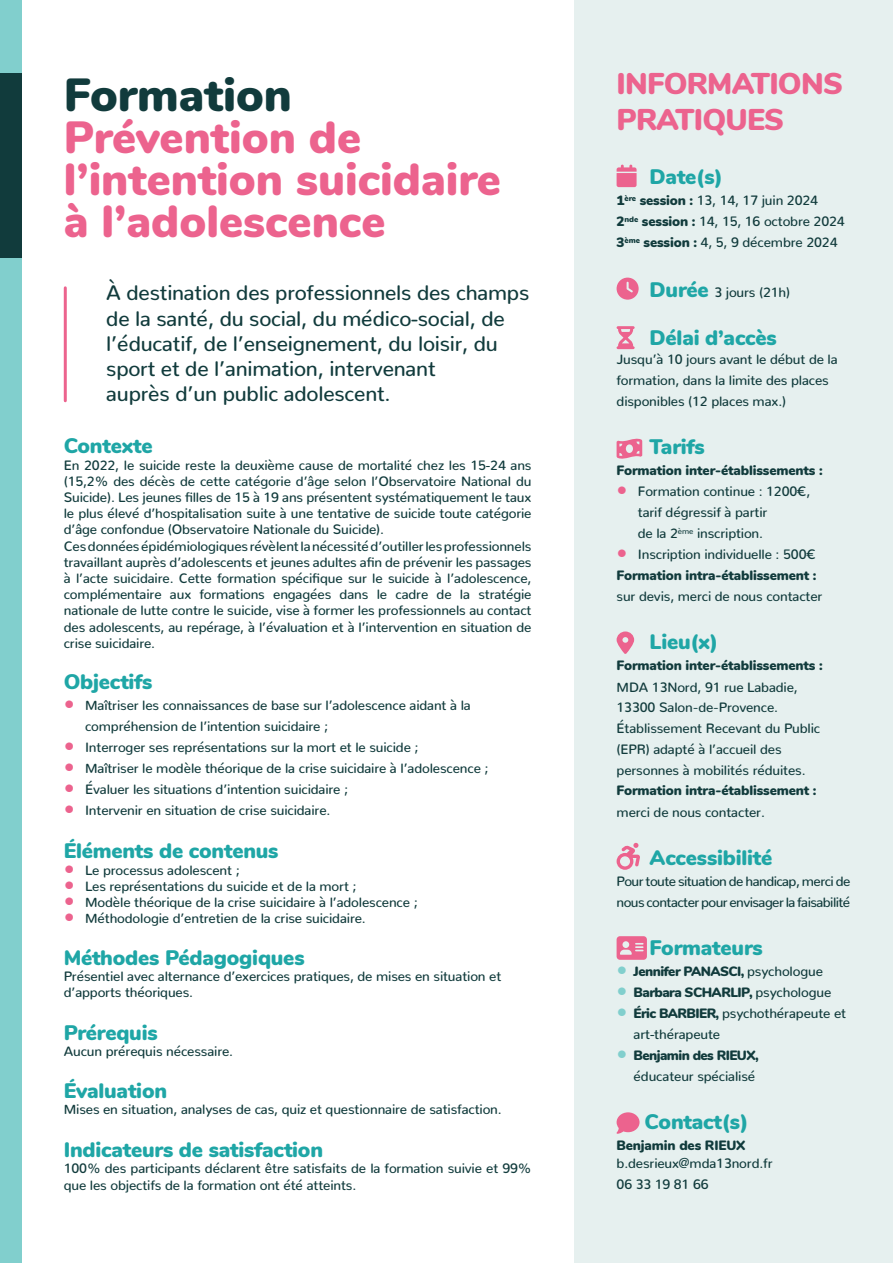
<style>
.page{position:relative;width:893px;height:1263px;background:#fff}
.page>*{position:absolute;margin:0;border:0;box-sizing:border-box;transform-origin:0 0}
.t1{font:900 46.35px "Nunito";color:#113b3c}
.t2{font:900 45px/42px "Nunito";color:#ec638e}
.t3{font:900 30px/36px "Nunito";letter-spacing:-.025em;color:#ec638e}
.t4{font:500 21px/25.2px "Nunito";letter-spacing:-.01em;color:#113b3c}
.t5{font:900 21px "Nunito";letter-spacing:-.01em;color:#1fa6a6}
.t6{font:500 13.5px/16.2px "Nunito";letter-spacing:-.01em;color:#113b3c}
.t7{font:900 13.5px/21px "Nunito";letter-spacing:-.01em;color:#113b3c}
.t8{font:500 13.5px/21px "Nunito";letter-spacing:-.04em;color:#113b3c}
.t9{font:900 13.5px "Nunito";letter-spacing:-.04em;color:#113b3c}
.s1{font-weight:900;font-size:21px;color:#ec638e}
.s2{font-weight:900}
.s3{font-weight:900;font-size:21px;color:#1fa6a6}
.s4{font-size:21px;color:#ec638e}
.s5{font-weight:500}
.s6{font-weight:400}
.s7{font-size:21px;color:#81cfcd}
.s8{font-weight:900;font-size:21px;color:#81cfcd}
</style>
<div class="page">
<div style="left:0;top:0;width:21px;height:1263px;background:#81cfcd"></div>
<div style="left:574px;top:1px;width:319px;height:1262px;background:#e6f0ef"></div>
<svg style="left:617px;top:165px;width:20px;height:22px"></svg>
<svg style="left:617px;top:278px;width:22px;height:22px"></svg>
<svg style="left:617px;top:326px;width:18px;height:23px"></svg>
<svg style="left:617px;top:438px;width:25px;height:21px"></svg>
<svg style="left:617px;top:631px;width:17px;height:23px"></svg>
<svg style="left:617px;top:843px;width:23px;height:27px"></svg>
<svg style="left:617px;top:936px;width:30px;height:24px"></svg>
<svg style="left:616px;top:1112px;width:23px;height:22px"></svg>
<hr style="left:64px;top:288px;width:3px;height:113px;background:#ec638e">
<div style="left:0;top:73px;width:21px;height:185px;background:#113b3c"></div>
<h1 class="t1" style="left:64px;top:60px;width:230px">Formation</h1>
<h2 class="t2" style="left:64px;top:113px;width:439px">Prévention de l’intention suicidaire à l’adolescence</h2>
<h3 class="t4" style="left:106px;top:278px;width:424px">À destination des professionnels des champs de la santé, du social, du médico-social, de l’éducatif, de l’enseignement, du loisir, du sport et de l’animation, intervenant<br>auprès d’un public adolescent.</h3>
<h3 class="t5" style="left:64px;top:430px;width:90px">Contexte</h3>
<p class="t6" style="left:64px;top:455px;width:469px">En 2022, le suicide reste la deuxième cause de mortalité chez les 15-24 ans (15,2% des décès de cette catégorie d’âge selon l’Observatoire National du Suicide). Les jeunes filles de 15 à 19 ans présentent systématiquement le taux le plus élevé d’hospitalisation suite à une tentative de suicide toute catégorie d’âge confondue (Observatoire Nationale du Suicide).<br>Ces données épidémiologiques révèlent la nécessité d’outiller les professionnels travaillant auprès d’adolescents et jeunes adultes afin de prévenir les passages à l’acte suicidaire. Cette formation spécifique sur le suicide à l’adolescence, complémentaire aux formations engagées dans le cadre de la stratégie nationale de lutte contre le suicide, vise à former les professionnels au contact des adolescents, au repérage, à l’évaluation et à l’intervention en situation de crise suicidaire.</p>
<h3 class="t5" style="left:64px;top:666px;width:90px">Objectifs</h3>
<p class="t6" style="left:85px;top:693px;width:387px;line-height:21px;text-indent:-21px"><span class="s1">•</span> Maîtriser les connaissances de base sur l’adolescence aidant à la compréhension de l’intention suicidaire ;</p>
<p class="t6" style="left:64px;top:738px;width:356px"><span class="s1">•</span> Interroger ses représentations sur la mort et le suicide ;</p>
<p class="t6" style="left:64px;top:759px;width:426px"><span class="s1">•</span> Maîtriser le modèle théorique de la crise suicidaire à l’adolescence ;</p>
<p class="t6" style="left:64px;top:780px;width:286px"><span class="s1">•</span> Évaluer les situations d’intention suicidaire ;</p>
<p class="t6" style="left:64px;top:801px;width:268px"><span class="s1">•</span> Intervenir en situation de crise suicidaire.</p>
<h3 class="t5" style="left:64px;top:835px;width:216px">Éléments de contenus</h3>
<p class="t6" style="left:64px;top:860px;width:177px"><span class="s1">•</span> Le processus adolescent ;</p>
<p class="t6" style="left:64px;top:876px;width:294px"><span class="s1">•</span> Les représentations du suicide et de la mort ;</p>
<p class="t6" style="left:64px;top:893px;width:355px"><span class="s1">•</span> Modèle théorique de la crise suicidaire à l’adolescence ;</p>
<p class="t6" style="left:64px;top:909px;width:304px"><span class="s1">•</span> Méthodologie d’entretien de la crise suicidaire.</p>
<h3 class="t5" style="left:64px;top:942px;width:242px">Méthodes Pédagogiques</h3>
<p class="t6" style="left:64px;top:966px;width:439px">Présentiel avec alternance d’exercices pratiques, de mises en situation et d’apports théoriques.</p>
<h3 class="t5" style="left:64px;top:1017px;width:95px">Prérequis</h3>
<p class="t6" style="left:64px;top:1042px;width:171px">Aucun prérequis nécessaire.</p>
<h3 class="t5" style="left:64px;top:1075px;width:105px">Évaluation</h3>
<p class="t6" style="left:64px;top:1100px;width:440px">Mises en situation, analyses de cas, quiz et questionnaire de satisfaction.</p>
<h3 class="t5" style="left:64px;top:1134px;width:261px">Indicateurs de satisfaction</h3>
<p class="t6" style="left:64px;top:1159px;width:469px">100% des participants déclarent être satisfaits de la formation suivie et 99% que les objectifs de la formation ont été atteints.</p>
<h3 class="t3" style="left:617px;top:64px;width:228px">INFORMATIONS<br>PRATIQUES</h3>
<h3 class="t5" style="left:650px;top:161px;width:75px">Date(s)</h3>
<p class="t6" style="left:617px;top:188px;width:230px;line-height:21px"><span class="s2">1</span><sup>ère</sup> <span class="s2">session :</span> 13, 14, 17 juin 2024<br><span class="s2">2</span><sup>nde</sup> <span class="s2">session :</span> 14, 15, 16 octobre 2024<br><span class="s2">3</span><sup>ème</sup> <span class="s2">session :</span> 4, 5, 9 décembre 2024</p>
<p class="t6" style="left:650px;top:282px;width:142px"><span class="s3">Durée</span> 3 jours (21h)</p>
<h3 class="t5" style="left:650px;top:322px;width:129px">Délai d’accès</h3>
<p class="t6" style="left:617px;top:347px;width:223px;line-height:21px">Jusqu’à 10 jours avant le début de la formation, dans la limite des places disponibles (12 places max.)</p>
<h3 class="t5" style="left:650px;top:431px;width:57px">Tarifs</h3>
<p class="t7" style="left:617px;top:459px;width:208px">Formation inter-établissements :</p>
<p class="t6" style="left:638px;top:479px;width:174px;line-height:21px;text-indent:-21px"><span class="s1">•</span> Formation continue : 1200€, tarif dégressif à partir<br>de la 2<sup>ème</sup> inscription.</p>
<p class="t7" style="left:617px;top:543px;width:202px"><span class="s4">•</span> <span class="s5">Inscription individuelle : 500€<br></span>Formation intra-établissement :</p>
<p class="t6" style="left:617px;top:587px;width:207px">sur devis, merci de nous contacter</p>
<h3 class="t5" style="left:650px;top:626px;width:70px">Lieu(x)</h3>
<p class="t7" style="left:617px;top:654px;width:208px">Formation inter-établissements :</p>
<p class="t6" style="left:617px;top:675px;width:183px;line-height:20.1px">MDA 13Nord, 91 rue Labadie,<br>13300 Salon<span class="s6">-</span>de<span class="s6">-</span>Provence.</p>
<p class="t6" style="left:617px;top:717px;width:205px;line-height:20.9px">Établissement Recevant du Public (EPR) adapté à l’accueil des personnes à mobilités réduites.</p>
<p class="t7" style="left:617px;top:779px;width:202px">Formation intra-établissement :</p>
<p class="t6" style="left:617px;top:802px;width:150px">merci de nous contacter.</p>
<h3 class="t5" style="left:650px;top:842px;width:124px">Accessibilité</h3>
<p class="t8" style="left:617px;top:869px;width:235px">Pour toute situation de handicap, merci de nous contacter pour envisager la faisabilité</p>
<h3 class="t5" style="left:650px;top:932px;width:115px">Formateurs</h3>
<p class="t9" style="left:617px;top:961px;width:208px"><span class="s7">•</span> Jennifer PANASCI, <span class="s5">psychologue</span></p>
<p class="t9" style="left:617px;top:982px;width:216px"><span class="s7">•</span> Barbara SCHARLIP, <span class="s5">psychologue</span></p>
<p class="t6" style="left:634px;top:1001px;width:214px;line-height:21px;text-indent:-17px"><span class="s8">•</span> <span class="s2">Éric BARBIER,</span> psychothérapeute et art-thérapeute</p>
<p class="t6" style="left:617px;top:1043px;width:144px;line-height:21px;text-align:right"><span class="s8">•</span> <span class="s2">Benjamin des RIEUX, </span>éducateur spécialisé</p>
<h3 class="t5" style="left:645px;top:1106px;width:105px">Contact(s)</h3>
<p class="t7" style="left:617px;top:1134px;width:130px">Benjamin des RIEUX</p>
<p class="t6" style="left:617px;top:1151px;width:158px;line-height:21px">b.desrieux@mda13nord.fr<br>06 33 19 81 66</p>
</div>
